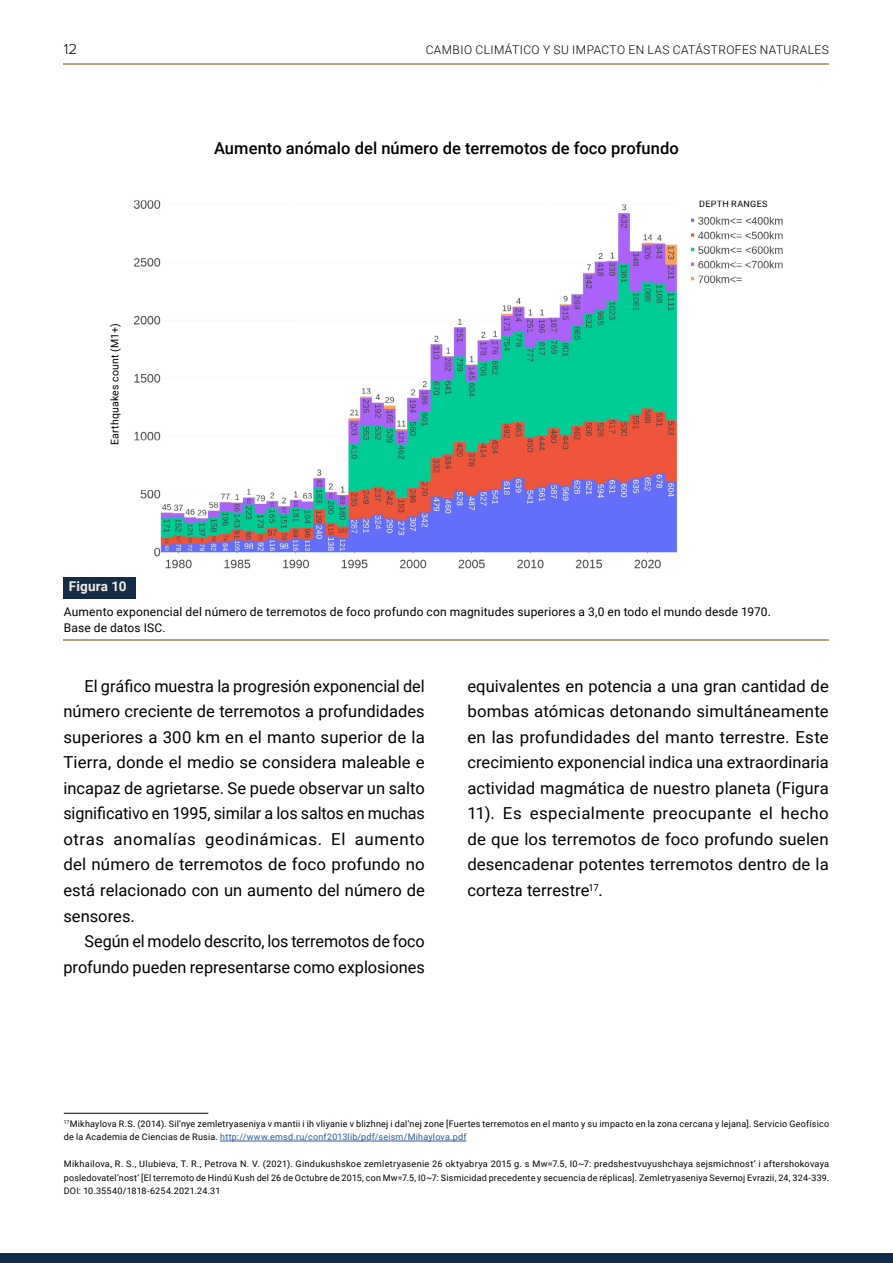
<style>
.page{position:relative;width:893px;height:1263px;background:#fff}
.page>*{position:absolute;margin:0;border:0;box-sizing:border-box;transform-origin:0 0}
.t1{font:16.5px/25.5px "Roboto";color:#000;text-align:justify}
.t2{font:500 16.5px "Roboto";letter-spacing:.005em;color:#000}
.t3{font:300 15px "Proxima Nova";color:#000}
.t4{font:700 13.5px "Roboto";letter-spacing:.015em;color:#f1ede4}
.t5{font:12px/16.5px "Roboto";letter-spacing:.015em;color:#000}
.t6{font:300 12px "Roboto";letter-spacing:.035em;color:#000}
.t7{font:10.5px "Roboto";letter-spacing:.02em;color:#000}
.t8{font:9px/13.5px "Roboto";letter-spacing:.025em;color:#000}
.s1{color:#275b9b}
</style>
<div class="page">
<hr style="left:64px;top:63px;width:765px;height:2px;background:#bea179">
<div style="left:0;top:1253px;width:893px;height:10px;background:#152c48"></div>
<hr style="left:63px;top:639px;width:766px;height:1px;background:#bea078">
<hr style="left:64px;top:1113px;width:144px;height:1px;background:#000">
<hr style="left:220px;top:1141px;width:246px;height:1px;background:#275b9b">
<div style="left:64px;top:577px;width:72px;height:21px;background:#152c48"></div>
<img style="left:133px;top:200px;width:650px;height:369px">
<div style="left:687px;top:200px;width:92px;height:15px;background:#fff"></div>
<p class="t3" style="left:64px;top:38px;width:15px">12</p>
<p class="t6" style="left:426px;top:41px;width:405px">CAMBIO CLIMÁTICO Y SU IMPACTO EN LAS CATÁSTROFES NATURALES</p>
<p class="t7" style="left:107px;top:445px;width:123px;rotate:-90deg">Earthquakes count (M1+)</p>
<p class="t4" style="left:69px;top:577px;width:59px">Figura 10</p>
<p class="t2" style="left:214px;top:136px;width:466px">Aumento anómalo del número de terremotos de foco profundo</p>
<p class="t8" style="left:699px;top:197px;width:70px">DEPTH RANGES</p>
<p class="t5" style="left:64px;top:603px;width:709px">Aumento exponencial del número de terremotos de foco profundo con magnitudes superiores a 3,0 en todo el mundo desde 1970.<br>Base de datos ISC.</p>
<p class="t1" style="left:63px;top:673px;width:363px;text-indent:21px">El gráfico muestra la progresión exponencial del número creciente de terremotos a profundidades superiores a 300 km en el manto superior de la Tierra, donde el medio se considera maleable e incapaz de agrietarse. Se puede observar un salto significativo en 1995, similar a los saltos en muchas otras anomalías geodinámicas. El aumento del número de terremotos de foco profundo no está relacionado con un aumento del número de sensores.</p>
<p class="t1" style="left:63px;top:928px;width:363px;text-align:right">Según el modelo descrito, los terremotos de foco profundo pueden representarse como explosiones</p>
<p class="t1" style="left:467px;top:673px;width:363px">equivalentes en potencia a una gran cantidad de bombas atómicas detonando simultáneamente en las profundidades del manto terrestre. Este crecimiento exponencial indica una extraordinaria actividad magmática de nuestro planeta (Figura 11). Es especialmente preocupante el hecho de que los terremotos de foco profundo suelen desencadenar potentes terremotos dentro de la corteza terrestre<sup>17</sup>.</p>
<p class="t8" style="left:64px;top:1116px;width:767px"><sup>17</sup>Mikhaylova R.S. (2014). Sil’nye zemletryaseniya v mantii i ih vliyanie v blizhnej i dal’nej zone [Fuertes terremotos en el manto y su impacto en la zona cercana y lejana]. Servicio Geofísico de la Academia de Ciencias de Rusia. <span class="s1">http://www.emsd.ru/conf2013lib/pdf/seism/Mihaylova.pdf</span></p>
<p class="t8" style="left:64px;top:1157px;width:767px;text-align:justify">Mikhailova, R. S., Ulubieva, T. R., Petrova N. V. (2021). Gindukushskoe zemletryasenie 26 oktyabrya 2015 g. s Mw=7.5, I0~7: predshestvuyushchaya sejsmichnost’ i aftershokovaya posledovatel’nost’ [El terremoto de Hindú Kush del 26 de Octubre de 2015, con Mw=7.5, I0~7: Sismicidad precedente y secuencia de réplicas]. Zemletryaseniya Severnoj Evrazii, 24, 324-339.<br>DOI: 10.35540/1818-6254.2021.24.31</p>
</div>
